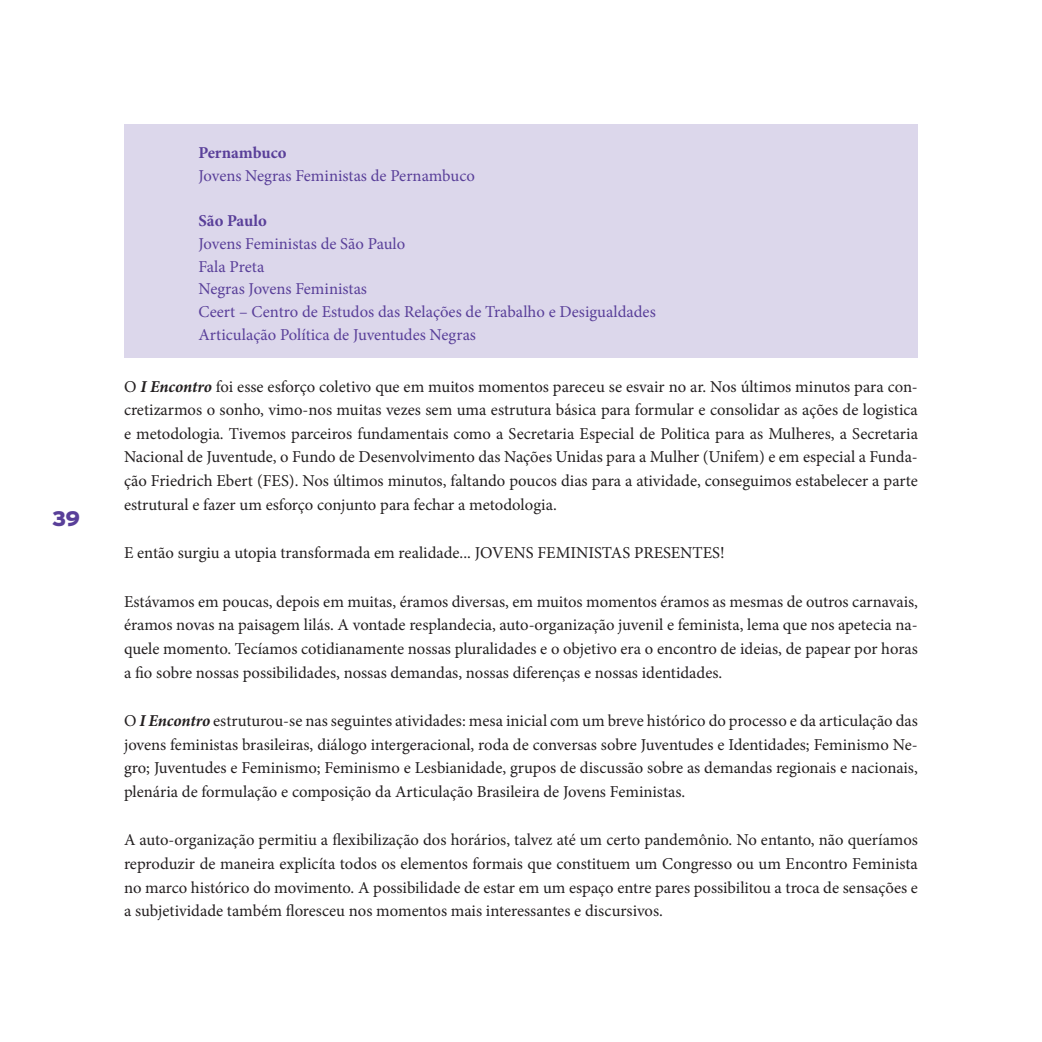
<style>
.page{position:relative;width:1042px;height:1042px;background:#fff}
.page>*{position:absolute;margin:0;border:0;box-sizing:border-box;transform-origin:0 0}
.t1{font:900 21px "Interstate";color:#593f99}
.t2{font:16.62px/23.6px "Minion Pro";color:#231f20;text-align:justify}
.t3{font:16.62px/22.8px "Minion Pro";color:#593f99}
.t4{font:700 16.62px "Minion Pro";color:#593f99}
.s1{font-weight:700;font-style:italic}
</style>
<div class="page">
<div style="left:124px;top:124px;width:794px;height:233px;background:#dcd7eb"></div>
<p class="t1" style="left:52px;top:507px;width:28px">39</p>
<p class="t4" style="left:198px;top:141px;width:90px">Pernambuco</p>
<p class="t3" style="left:198px;top:164px;width:278px">Jovens Negras Feministas de Pernambuco</p>
<p class="t4" style="left:198px;top:209px;width:70px">São Paulo</p>
<p class="t3" style="left:198px;top:232px;width:459px">Jovens Feministas de São Paulo<br>Fala Preta<br>Negras Jovens Feministas<br>Ceert – Centro de Estudos das Relações de Trabalho e Desigualdades Articulação Política de Juventudes Negras</p>
<p class="t2" style="left:124px;top:374px;width:795px">O <span class="s1">I Encontro</span> foi esse esforço coletivo que em muitos momentos pareceu se esvair no ar. Nos últimos minutos para con&shy;cretizarmos o sonho, vimo-nos muitas vezes sem uma estrutura básica para formular e consolidar as ações de logistica e metodologia. Tivemos parceiros fundamentais como a Secretaria Especial de Politica para as Mulheres, a Secretaria Nacional de Juventude, o Fundo de Desenvolvimento das Nações Unidas para a Mulher (Unifem) e em especial a Funda&shy;ção Friedrich Ebert (FES). Nos últimos minutos, faltando poucos dias para a atividade, conseguimos estabelecer a parte estrutural e fazer um esforço conjunto para fechar a metodologia.</p>
<p class="t2" style="left:124px;top:541px;width:602px">E então surgiu a utopia transformada em realidade... JOVENS FEMINISTAS PRESENTES!</p>
<p class="t2" style="left:124px;top:589px;width:795px">Estávamos em poucas, depois em muitas, éramos diversas, em muitos momentos éramos as mesmas de outros carnavais, éramos novas na paisagem lilás. A vontade resplandecia, auto-organização juvenil e feminista, lema que nos apetecia na&shy;quele momento. Tecíamos cotidianamente nossas pluralidades e o objetivo era o encontro de ideias, de papear por horas a fio sobre nossas possibilidades, nossas demandas, nossas diferenças e nossas identidades.</p>
<p class="t2" style="left:124px;top:709px;width:795px">O <span class="s1">I Encontro</span> estruturou-se nas seguintes atividades: mesa inicial com um breve histórico do processo e da articulação das jovens feministas brasileiras, diálogo intergeracional, roda de conversas sobre Juventudes e Identidades; Feminismo Ne&shy;gro; Juventudes e Feminismo; Feminismo e Lesbianidade, grupos de discussão sobre as demandas regionais e nacionais, plenária de formulação e composição da Articulação Brasileira de Jovens Feministas.</p>
<p class="t2" style="left:124px;top:828px;width:795px">A auto-organização permitiu a flexibilização dos horários, talvez até um certo pandemônio. No entanto, não queríamos reproduzir de maneira explicíta todos os elementos formais que constituem um Congresso ou um Encontro Feminista no marco histórico do movimento. A possibilidade de estar em um espaço entre pares possibilitou a troca de sensações e a subjetividade também floresceu nos momentos mais interessantes e discursivos.</p>
</div>
